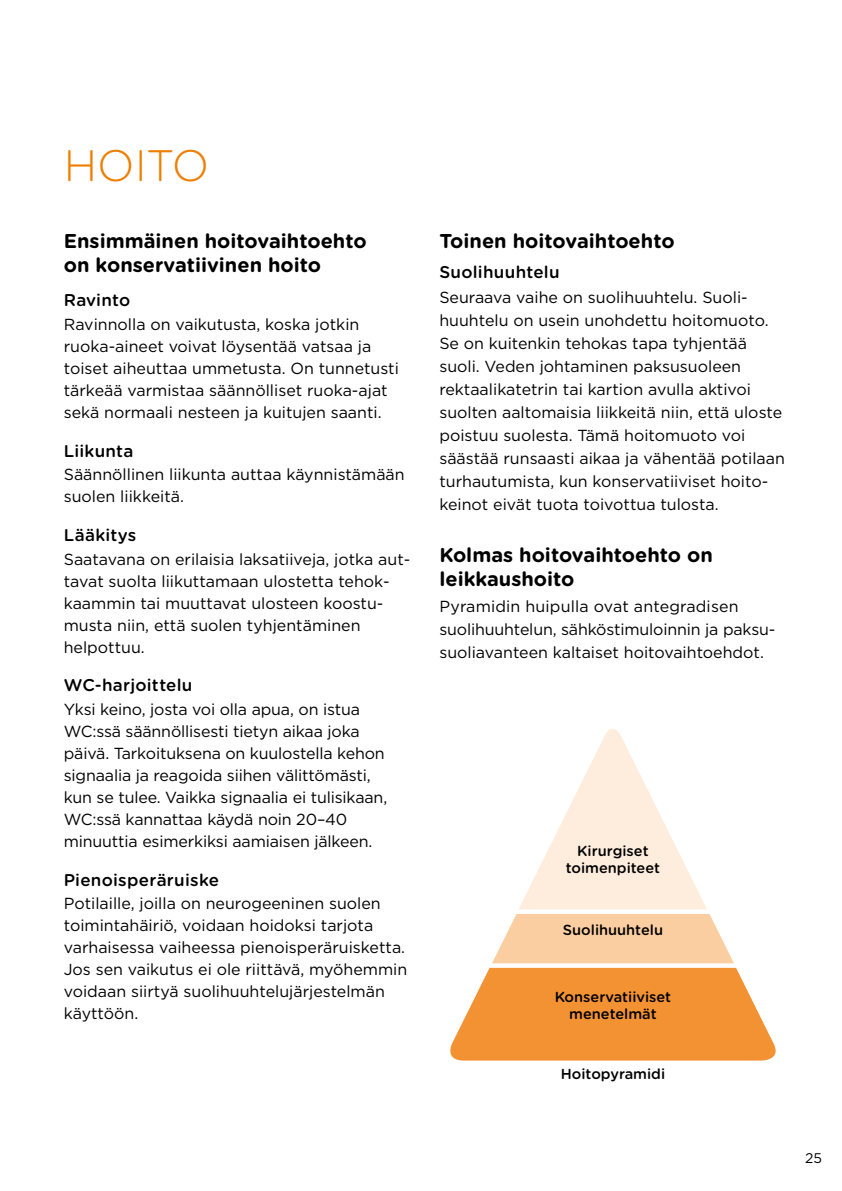
<style>
.page{position:relative;width:842px;height:1191px;background:#fff}
.page>*{position:absolute;margin:0;border:0;box-sizing:border-box;transform-origin:0 0}
.Heading_1_Bowel{font:300 44px "Gotham Rounded";letter-spacing:-.01em;color:#ef7d00}
.Heading_3{font:700 20px/24px "Gotham Rounded";color:#000}
.Heading_4{font:500 17px "Gotham Rounded";letter-spacing:.015em;color:#000}
.CONTENT_Gotham_book{font:16px/22px "Gotham";color:#000}
.t1{font:500 14.6px/17.4px "Gotham Rounded";color:#000;text-align:center}
.t2{font:14px "Gotham Rounded";color:#000}
</style>
<div class="page">
<svg style="left:450px;top:729px;width:326px;height:331px"></svg>
<p class="Heading_1_Bowel" style="left:64px;top:136px;width:147px">HOITO</p>
<p class="Heading_3" style="left:64px;top:228px;width:304px">Ensimmäinen hoitovaihtoehto on konservatiivinen hoito</p>
<p class="Heading_4" style="left:64px;top:288px;width:68px">Ravinto</p>
<p class="CONTENT_Gotham_book" style="left:64px;top:313px;width:337px">Ravinnolla on vaikutusta, koska jotkin ruoka-aineet voivat löysentää vatsaa ja toiset aiheuttaa ummetusta. On tunnetusti tärkeää varmistaa säännölliset ruoka-ajat sekä normaali nesteen ja kuitujen saanti.</p>
<p class="Heading_4" style="left:64px;top:438px;width:71px">Liikunta</p>
<p class="CONTENT_Gotham_book" style="left:64px;top:463px;width:342px">Säännöllinen liikunta auttaa käynnistämään suolen liikkeitä.</p>
<p class="Heading_4" style="left:64px;top:523px;width:74px">Lääkitys</p>
<p class="CONTENT_Gotham_book" style="left:64px;top:547px;width:348px">Saatavana on erilaisia laksatiiveja, jotka aut&shy;tavat suolta liikuttamaan ulostetta tehok&shy;kaammin tai muuttavat ulosteen koostu&shy;musta niin, että suolen tyhjentäminen helpottuu.</p>
<p class="Heading_4" style="left:64px;top:673px;width:130px">WC-harjoittelu</p>
<p class="CONTENT_Gotham_book" style="left:64px;top:698px;width:325px">Yksi keino, josta voi olla apua, on istua WC:ssä säännöllisesti tietyn aikaa joka päivä. Tarkoituksena on kuulostella kehon signaalia ja reagoida siihen välittömästi, kun se tulee. Vaikka signaalia ei tulisikaan, WC:ssä kannattaa käydä noin 20–40 minuuttia esimerkiksi aamiaisen jälkeen.</p>
<p class="Heading_4" style="left:64px;top:867px;width:157px">Pienoisperäruiske</p>
<p class="CONTENT_Gotham_book" style="left:64px;top:892px;width:345px">Potilaille, joilla on neurogeeninen suolen toimintahäiriö, voidaan hoidoksi tarjota varhaisessa vaiheessa pienoisperäruisketta.<br>Jos sen vaikutus ei ole riittävä, myöhemmin voidaan siirtyä suolihuuhtelujärjestelmän käyttöön.</p>
<p class="Heading_3" style="left:439px;top:228px;width:237px">Toinen hoitovaihtoehto</p>
<p class="Heading_4" style="left:439px;top:260px;width:122px">Suolihuuhtelu</p>
<p class="CONTENT_Gotham_book" style="left:439px;top:285px;width:347px;line-height:23px">Seuraava vaihe on suolihuuhtelu. Suoli&shy;huuhtelu on usein unohdettu hoitomuoto.<br>Se on kuitenkin tehokas tapa tyhjentää suoli. Veden johtaminen paksusuoleen rektaalikatetrin tai kartion avulla aktivoi suolten aaltomaisia liikkeitä niin, että uloste poistuu suolesta. Tämä hoitomuoto voi säästää runsaasti aikaa ja vähentää potilaan turhautumista, kun konservatiiviset hoito&shy;keinot eivät tuota toivottua tulosta.</p>
<p class="Heading_3" style="left:439px;top:542px;width:275px">Kolmas hoitovaihtoehto on leikkaushoito</p>
<p class="CONTENT_Gotham_book" style="left:439px;top:594px;width:335px;line-height:23px">Pyramidin huipulla ovat antegradisen suolihuuhtelun, sähköstimuloinnin ja paksu&shy;suoliavanteen kaltaiset hoitovaihtoehdot.</p>
<p class="t1" style="left:566px;top:841px;width:96px">Kirurgiset toimenpiteet</p>
<p class="t1" style="left:563px;top:920px;width:102px">Suolihuuhtelu</p>
<p class="t1" style="left:555px;top:987px;width:118px">Konservatiiviset menetelmät</p>
<p class="t1" style="left:561px;top:1064px;width:106px">Hoitopyramidi</p>
<p class="t2" style="left:805px;top:1148px;width:18px">25</p>
</div>
